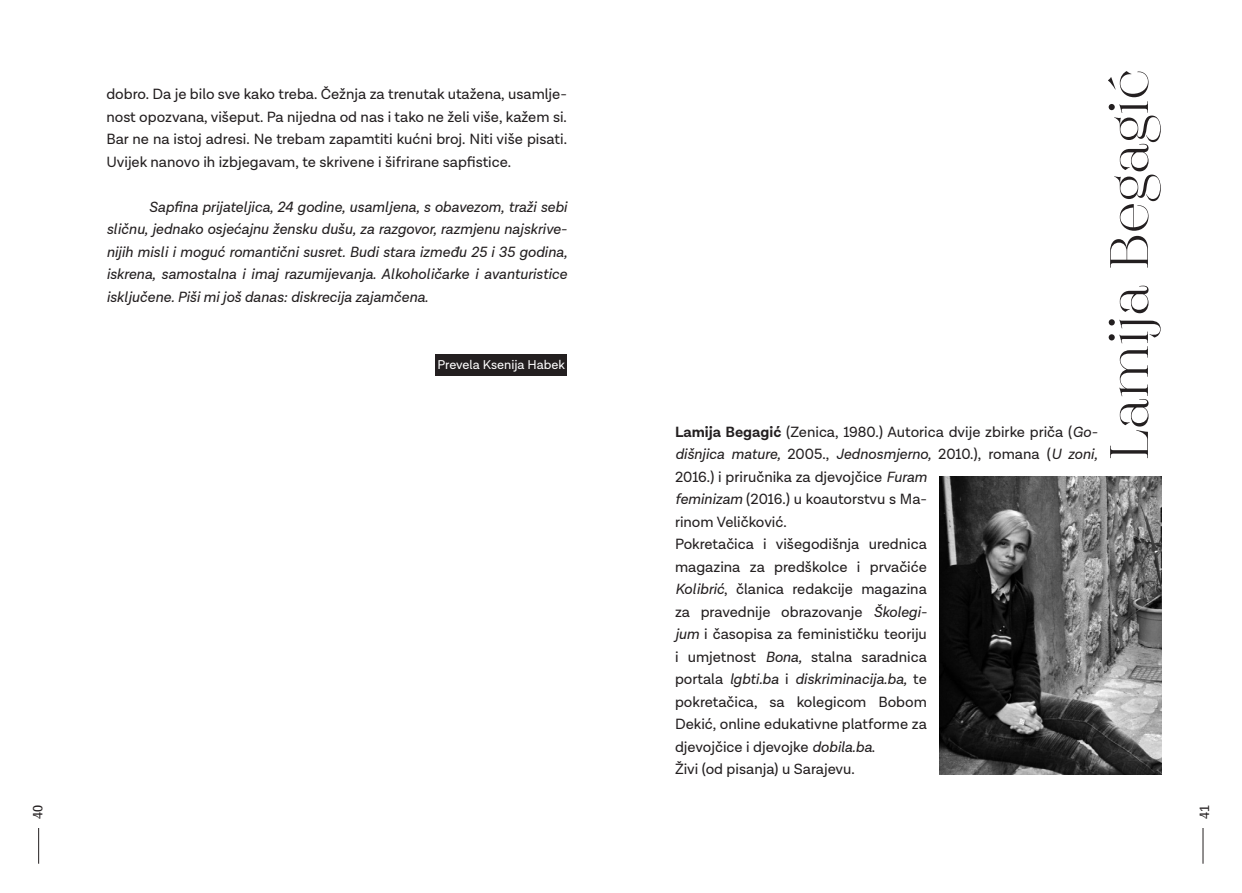
<style>
.page{position:relative;width:1242px;height:893px;background:#fff}
.page>*{position:absolute;margin:0;border:0;box-sizing:border-box;transform-origin:0 0}
.IMe_ok{font:300 54px "Monckeberg";color:#231f20}
.BODY{font:15px/22.5px "Lota Grotesque";color:#231f20;text-align:justify}
.BODY-2{font:italic 15px/22.5px "Lota Grotesque";color:#231f20;text-align:justify}
.t1{font:500 13.5px "Polarity";color:#231f20}
.Prevod{font:12.9px "Lota Grotesque";color:#fff}
.s1{font-weight:700}
.s2{font-style:italic}
</style>
<div class="page">
<div style="left:435px;top:355px;width:132px;height:21px;background:#231f20"></div>
<img style="left:939px;top:477px;width:222px;height:297px">
<hr style="left:38px;top:828px;width:1px;height:36px;background:#231f20">
<hr style="left:1202px;top:828px;width:1px;height:36px;background:#231f20">
<p class="BODY" style="left:106px;top:83px;width:462px">dobro. Da je bilo sve kako treba. Čežnja za trenutak utažena, usamlje&shy;nost opozvana, višeput. Pa nijedna od nas i tako ne želi više, kažem si.<br>Bar ne na istoj adresi. Ne trebam zapamtiti kućni broj. Niti više pisati.<br>Uvijek nanovo ih izbjegavam, te skrivene i šifrirane sapfistice.</p>
<p class="BODY-2" style="left:106px;top:196px;width:462px;text-indent:43px">Sapfina prijateljica, 24 godine, usamljena, s obavezom, traži sebi sličnu, jednako osjećajnu žensku dušu, za razgovor, razmjenu najskrive&shy;nijih misli i moguć romantični susret. Budi stara između 25 i 35 godina, iskrena, samostalna i imaj razumijevanja. Alkoholičarke i avanturistice isključene. Piši mi još danas: diskrecija zajamčena.</p>
<p class="Prevod" style="left:437px;top:357px;width:129px">Prevela Ksenija Habek</p>
<p class="BODY" style="left:675px;top:421px;width:424px;text-align:left"><span class="s1">Lamija Begagić</span> (Zenica, 1980.) Autorica dvije zbirke priča (<span class="s2">Go&shy;dišnjica mature,</span> 2005., <span class="s2">Jednosmjerno,</span> 2010.), romana (<span class="s2">U zoni, </span>2016.) i priručnika za djevojčice <span class="s2">Furam<br>feminizam</span> (2016.) u koautorstvu s Ma-<br>rinom Veličković.</p>
<p class="BODY" style="left:675px;top:533px;width:253px">Pokretačica i višegodišnja urednica magazina za predškolce i prvačiće <span class="s2">Kolibrić</span>, članica redakcije magazina za pravednije obrazovanje <span class="s2">Školegi&shy;jum</span> i časopisa za feminističku teoriju i umjetnost <span class="s2">Bona,</span> stalna saradnica portala <span class="s2">lgbti.ba</span> i <span class="s2">diskriminacija.ba,</span> te pokretačica, sa kolegicom Bobom Dekić, online edukativne platforme za djevojčice i djevojke <span class="s2">dobila.ba</span>.</p>
<p class="BODY" style="left:675px;top:758px;width:181px">Živi (od pisanja) u Sarajevu.</p>
<p class="IMe_ok" style="left:1095px;top:461px;width:393px;rotate:-90deg">Lamija Begagić</p>
<p class="t1" style="left:28px;top:819px;width:16px;rotate:-90deg">40</p>
<p class="t1" style="left:1195px;top:819px;width:16px;rotate:-90deg">41</p>
</div>
